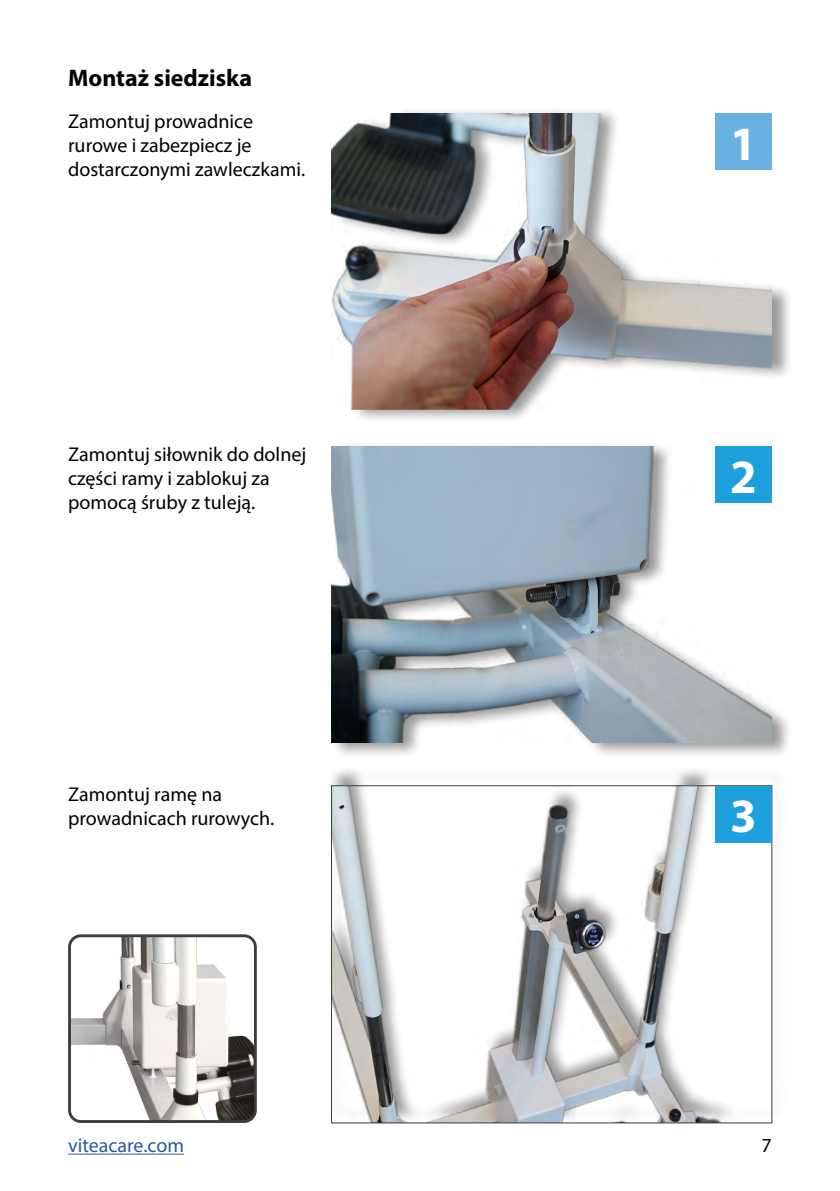
<style>
.page{position:relative;width:840px;height:1191px;background:#fff}
.page>*{position:absolute;margin:0;border:0;box-sizing:border-box;transform-origin:0 0}
.t1{font:700 48px "Myriad Pro";color:#fff}
.t2{font:700 24px "Myriad Pro";color:#000}
.t3{font:20px/24px "Myriad Pro";color:#000}
.t4{font:20px "Myriad Pro";color:#275b9b}
</style>
<div class="page">
<hr style="left:68px;top:1153px;width:116px;height:1px;background:#275b9b">
<div style="left:331px;top:106px;width:462px;height:318px;background:#000;opacity:.4"></div>
<img style="left:331px;top:113px;width:440px;height:296px">
<div style="left:330px;top:441px;width:462px;height:318px;background:#000;opacity:.4"></div>
<img style="left:331px;top:446px;width:440px;height:296px">
<img style="left:333px;top:787px;width:397px;height:334px">
<div style="left:714px;top:113px;width:57px;height:57px;background:#68b2e3"></div>
<div style="left:714px;top:446px;width:57px;height:57px;background:#1da0db"></div>
<div style="left:714px;top:785px;width:57px;height:57px;background:#1da0db"></div>
<img style="left:72px;top:938px;width:181px;height:181px">
<div style="left:68px;top:934px;width:189px;height:189px;border:3px solid #3c3c3b;border-radius:11px"></div>
<p class="t2" style="left:68px;top:62px;width:185px">Montaż siedziska</p>
<p class="t3" style="left:68px;top:109px;width:238px">Zamontuj prowadnice rurowe i zabezpiecz je dostarczonymi zawleczkami.</p>
<p class="t3" style="left:68px;top:442px;width:239px">Zamontuj siłownik do dolnej części ramy i zablokuj za pomocą śruby z tuleją.</p>
<p class="t3" style="left:68px;top:781px;width:207px">Zamontuj ramę na prowadnicach rurowych.</p>
<h1 class="t1" style="left:729px;top:112px;width:28px">1</h1>
<h1 class="t1" style="left:729px;top:445px;width:28px">2</h1>
<h1 class="t1" style="left:729px;top:784px;width:28px">3</h1>
<p class="t4" style="left:68px;top:1133px;width:117px">viteacare.com</p>
<p class="t3" style="left:761px;top:1133px;width:12px">7</p>
</div>
